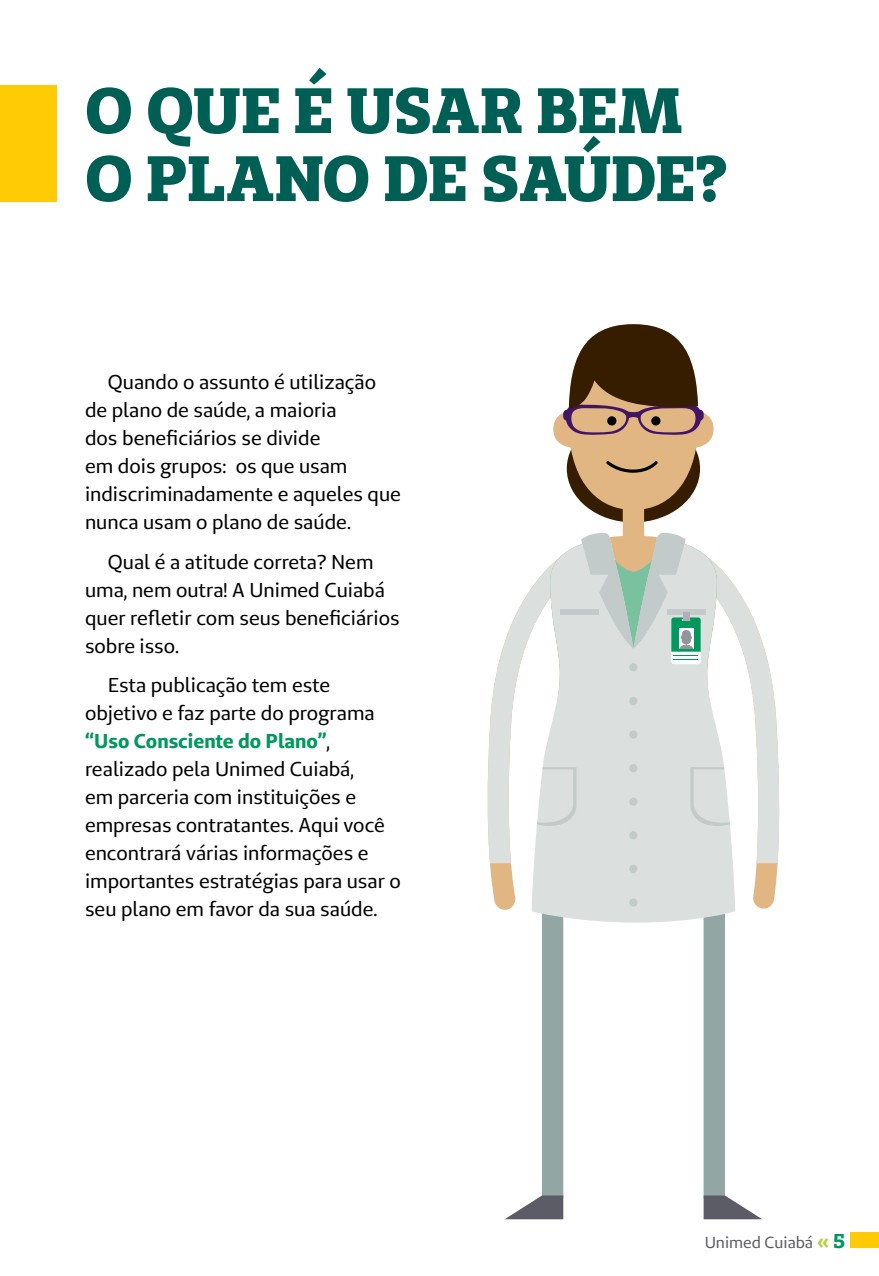
<style>
.page{position:relative;width:879px;height:1276px;background:#fff}
.page>*{position:absolute;margin:0;border:0;box-sizing:border-box;transform-origin:0 0}
.t1{font:800 64px/68px "Unimed Slab";color:#005f55}
.t2{font:20px/28px "Unimed Sans";color:#000}
.t3{font:16px "Unimed Sans";color:#5b5c65}
.s1{font-weight:700;color:#00985c}
.s2{font-family:"Unimed Slab";font-weight:700;font-size:20px;color:#b1d34a}
.s3{font-family:"Unimed Slab";font-weight:700;font-size:20px;color:#00985c}
</style>
<div class="page">
<div style="left:850px;top:1232px;width:29px;height:15px;background:#ffcb05"></div>
<div style="left:0;top:85px;width:57px;height:116px;background:#ffcb05"></div>
<svg style="left:490px;top:863px;width:288px;height:46px"></svg>
<div style="left:567px;top:415px;width:133px;height:107px;background:#371d00;border-radius:50%"></div>
<svg style="left:488px;top:586px;width:291px;height:277px"></svg>
<div style="left:542px;top:781px;width:21px;height:426px;background:#92a7a3;border-radius:11px"></div>
<svg style="left:505px;top:1195px;width:58px;height:24px"></svg>
<div style="left:703px;top:781px;width:22px;height:426px;background:#92a7a3;border-radius:11px"></div>
<svg style="left:703px;top:1195px;width:59px;height:24px"></svg>
<svg style="left:532px;top:544px;width:203px;height:378px;fill:#dbe0de"></svg>
<svg style="left:553px;top:324px;width:160px;height:186px"></svg>
<div style="left:561px;top:609px;width:38px;height:5px;background:#c2cbc9"></div>
<div style="left:668px;top:609px;width:38px;height:5px;background:#c2cbc9"></div>
<div style="left:629px;top:663px;width:8px;height:8px;background:#c2cbc9;border-radius:50%"></div>
<div style="left:629px;top:697px;width:8px;height:8px;background:#c2cbc9;border-radius:50%"></div>
<div style="left:629px;top:730px;width:8px;height:8px;background:#c2cbc9;border-radius:50%"></div>
<div style="left:629px;top:764px;width:8px;height:8px;background:#c2cbc9;border-radius:50%"></div>
<div style="left:629px;top:797px;width:8px;height:9px;background:#c2cbc9;border-radius:50%"></div>
<div style="left:629px;top:831px;width:8px;height:8px;background:#c2cbc9;border-radius:50%"></div>
<div style="left:629px;top:865px;width:8px;height:8px;background:#c2cbc9;border-radius:50%"></div>
<div style="left:629px;top:898px;width:8px;height:8px;background:#c2cbc9;border-radius:50%"></div>
<svg style="left:690px;top:767px;width:40px;height:59px;background:#d9dedc"></svg>
<svg style="left:537px;top:767px;width:39px;height:59px;background:#d9dedc"></svg>
<svg style="left:581px;top:532px;width:119px;height:132px;background:#c3d2c7"></svg>
<div style="left:683px;top:612px;width:6px;height:8px;background:#b0b0b6"></div>
<div style="left:623px;top:492px;width:21px;height:60px;background:#e1b682;border-radius:11px"></div>
<h1 class="t1" style="left:85px;top:75px;width:644px">O QUE É USAR BEM<br>O PLANO DE SAÚDE?</h1>
<p class="t2" style="left:85px;top:368px;width:317px;text-indent:23px">Quando o assunto é utilização de plano de saúde, a maioria<br>dos beneficiários se divide<br>em dois grupos: os que usam indiscriminadamente e aqueles que nunca usam o plano de saúde.</p>
<p class="t2" style="left:85px;top:547px;width:316px;text-indent:23px">Qual é a atitude correta? Nem uma, nem outra! A Unimed Cuiabá quer refletir com seus beneficiários sobre isso.</p>
<p class="t2" style="left:85px;top:671px;width:317px;text-indent:23px">Esta publicação tem este objetivo e faz parte do programa <span class="s1">“Uso Consciente do Plano”</span>, realizado pela Unimed Cuiabá,<br>em parceria com instituições e empresas contratantes. Aqui você encontrará várias informações e importantes estratégias para usar o seu plano em favor da sua saúde.</p>
<p class="t3" style="left:704px;top:1231px;width:142px">Unimed Cuiabá <span class="s2">«</span> <span class="s3">5</span></p>
</div>
